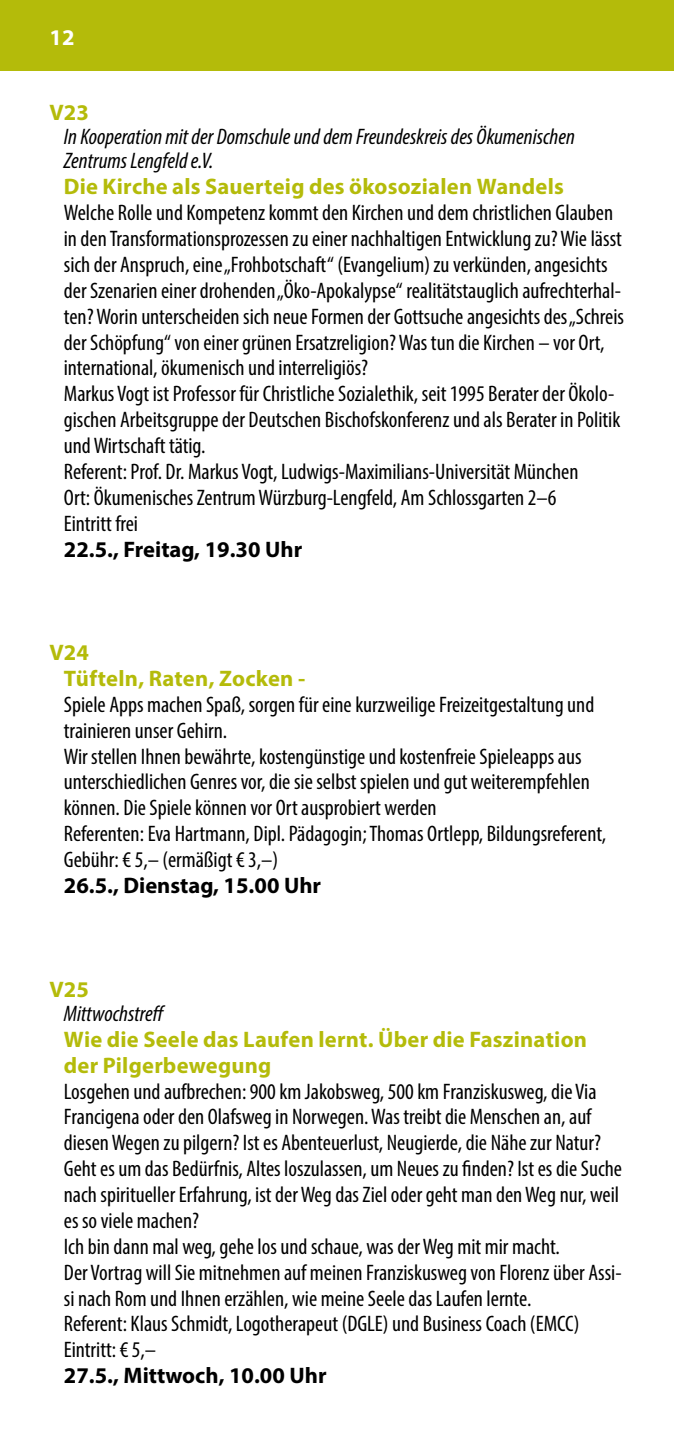
<style>
.page{position:relative;width:674px;height:1453px;background:#fff}
.page>*{position:absolute;margin:0;border:0;box-sizing:border-box;transform-origin:0 0}
.t1{font:condensed 22.5px/26px "Myriad Pro";color:#000}
.t2{font:700 22.5px/25.8px "Myriad Pro";letter-spacing:.01em;color:#b4bb0a}
.t3{font:italic condensed 22.5px/24.2px "Myriad Pro";color:#000}
.t4{font:700 22.5px "Myriad Pro";color:#000}
.t5{font:700 22.5px "Myriad Pro";color:#fff}
</style>
<div class="page">
<div style="left:0;top:0;width:673px;height:71px;background:#b4bb0a"></div>
<p class="t5" style="left:50px;top:23px;width:26px">12</p>
<p class="t2" style="left:50px;top:98px;width:41px">V23</p>
<p class="t3" style="left:64px;top:124px;width:512px">In Kooperation mit der Domschule und dem Freundeskreis des Ökumenischen<br>Zentrums Lengfeld e.V.</p>
<p class="t2" style="left:64px;top:173px;width:501px">Die Kirche als Sauerteig des ökosozialen Wandels</p>
<p class="t1" style="left:64px;top:200px;width:561px">Welche Rolle und Kompetenz kommt den Kirchen und dem christlichen Glauben in den Transformationsprozessen zu einer nachhaltigen Entwicklung zu? Wie lässt sich der Anspruch, eine „Frohbotschaft“ (Evangelium) zu verkünden, angesichts der Szenarien einer drohenden „Öko-Apokalypse“ realitätstauglich aufrechterhal&shy;ten? Worin unterscheiden sich neue Formen der Gottsuche angesichts des „Schreis der Schöpfung“ von einer grünen Ersatzreligion? Was tun die Kirchen – vor Ort, international, ökumenisch und interreligiös?<br>Markus Vogt ist Professor für Christliche Sozialethik, seit 1995 Berater der Ökolo&shy;gischen Arbeitsgruppe der Deutschen Bischofskonferenz und als Berater in Politik und Wirtschaft tätig.<br>Referent: Prof. Dr. Markus Vogt, Ludwigs-Maximilians-Universität München<br>Ort: Ökumenisches Zentrum Würzburg-Lengfeld, Am Schlossgarten 2–6<br>Eintritt frei</p>
<p class="t4" style="left:64px;top:534px;width:240px">22.5., Freitag, 19.30 Uhr</p>
<p class="t2" style="left:64px;top:639px;width:243px;text-indent:-14px">V24<br>Tüfteln, Raten, Zocken -</p>
<p class="t1" style="left:64px;top:691px;width:543px">Spiele Apps machen Spaß, sorgen für eine kurzweilige Freizeitgestaltung und trainieren unser Gehirn.<br>Wir stellen Ihnen bewährte, kostengünstige und kostenfreie Spieleapps aus unterschiedlichen Genres vor, die sie selbst spielen und gut weiterempfehlen können. Die Spiele können vor Ort ausprobiert werden<br>Referenten: Eva Hartmann, Dipl. Pädagogin; Thomas Ortlepp, Bildungsreferent, Gebü hr: € 5,– (ermäßigt € 3,–)</p>
<p class="t4" style="left:64px;top:871px;width:259px">26.5., Dienstag, 15.00 Uhr</p>
<p class="t2" style="left:50px;top:975px;width:41px">V25</p>
<p class="t3" style="left:64px;top:1001px;width:103px">Mittwochstreff</p>
<p class="t2" style="left:64px;top:1025px;width:524px">Wie die Seele das Laufen lernt. Über die Faszination der Pilgerbewegung</p>
<p class="t1" style="left:64px;top:1078px;width:559px">Losgehen und aufbrechen: 900 km Jakobsweg, 500 km Franziskusweg, die Via Francigena oder den Olafsweg in Norwegen. Was treibt die Menschen an, auf diesen Wegen zu pilgern? Ist es Abenteuerlust, Neugierde, die Nähe zur Natur?<br>Geht es um das Bedürfnis, Altes loszulassen, um Neues zu finden? Ist es die Suche nach spiritueller Erfahrung, ist der Weg das Ziel oder geht man den Weg nur, weil es so viele machen?<br>Ich bin dann mal weg, gehe los und schaue, was der Weg mit mir macht.<br>Der Vortrag will Sie mitnehmen auf meinen Franziskusweg von Florenz über Assi&shy;si nach Rom und Ihnen erzählen, wie meine Seele das Laufen lernte.<br>Referent: Klaus Schmidt, Logotherapeut (DGLE) und Business Coach (EMCC)<br>Eintritt: € 5,–</p>
<p class="t4" style="left:64px;top:1361px;width:264px">27.5., Mittwoch, 10.00 Uhr</p>
</div>
